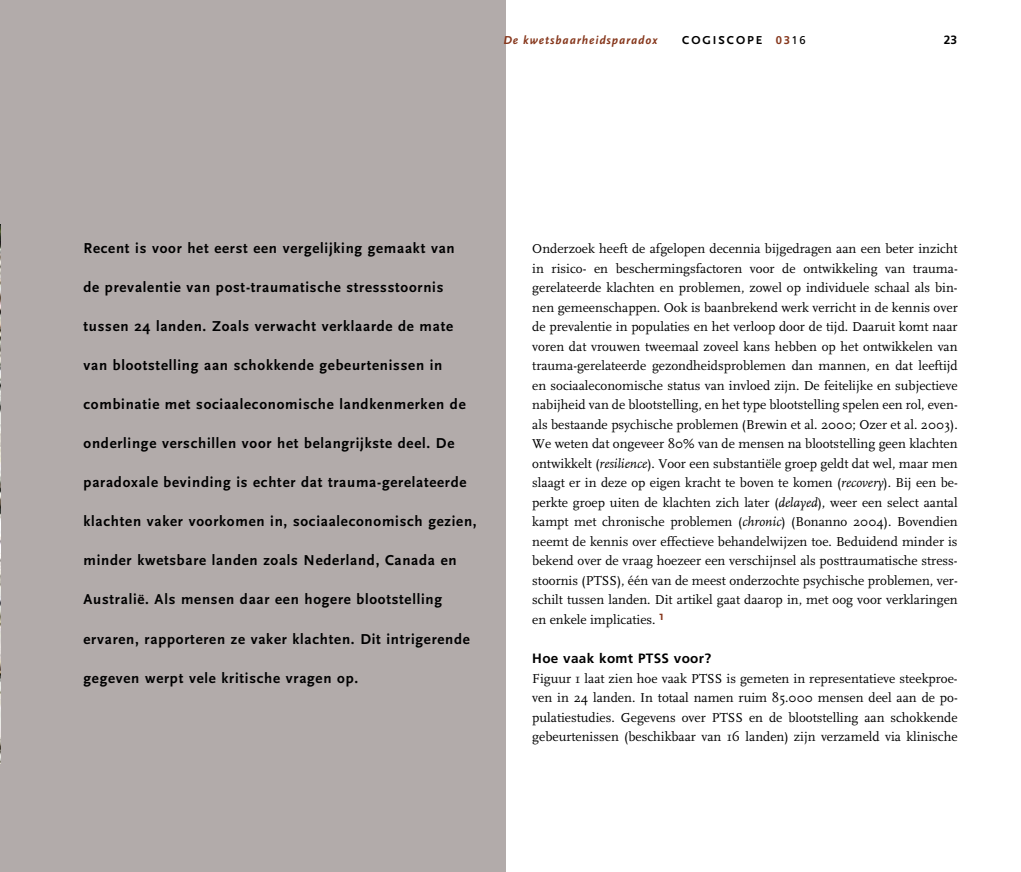
<style>
.page{position:relative;width:1021px;height:872px;background:#fff}
.page>*{position:absolute;margin:0;border:0;box-sizing:border-box;transform-origin:0 0}
.t1{font:700 15px "Scala Sans Pro";letter-spacing:.05em;color:#000}
.t2{font:13.5px/19.5px "FF Scala";color:#000}
.t3{font:700 13.5px "Frutiger LT Std";letter-spacing:.025em;color:#000}
.t4{font:italic 700 12px "Scala Sans Pro";letter-spacing:.075em;color:#86371c}
.t5{font:700 12px "Scala Sans Pro";letter-spacing:.16em;color:#000}
.t6{font:700 12px "Frutiger LT Std";color:#000}
.s1{font-family:"Frutiger LT Std";font-size:11.25px;color:#86371c}
.s2{font-family:"Frutiger LT Std";font-weight:400;font-size:11.25px}
.s3{font-style:italic}
</style>
<div class="page">
<div style="left:0;top:0;width:505px;height:872px;background:#b2abaa"></div>
<img style="left:0;top:225px;width:1px;height:538px">
<p class="t4" style="left:503px;top:32px;width:155px">De kwetsbaarheidsparadox</p>
<p class="t5" style="left:682px;top:33px;width:125px">cogiscope <span class="s1">03</span><span class="s2">16</span></p>
<p class="t6" style="left:943px;top:32px;width:15px">23</p>
<p class="t1" style="left:83px;top:240px;width:373px">Recent is voor het eerst een vergelijking gemaakt van</p>
<p class="t1" style="left:83px;top:279px;width:361px">de prevalentie van post-traumatische stressstoornis</p>
<p class="t1" style="left:83px;top:318px;width:371px">tussen 24 landen. Zoals verwacht verklaarde de mate</p>
<p class="t1" style="left:83px;top:357px;width:360px">van blootstelling aan schokkende gebeurtenissen in</p>
<p class="t1" style="left:83px;top:396px;width:383px">combinatie met sociaaleconomische landkenmerken de</p>
<p class="t1" style="left:83px;top:435px;width:372px">onderlinge verschillen voor het belangrijkste deel. De</p>
<p class="t1" style="left:83px;top:474px;width:384px">paradoxale bevinding is echter dat trauma-gerelateerde</p>
<p class="t1" style="left:83px;top:513px;width:394px">klachten vaker voorkomen in, sociaaleconomisch gezien,</p>
<p class="t1" style="left:83px;top:552px;width:374px">minder kwetsbare landen zoals N ederland, Canada en</p>
<p class="t1" style="left:83px;top:591px;width:360px">Australië. Als mensen daar een hogere blootstelling</p>
<p class="t1" style="left:83px;top:630px;width:388px">ervaren, rapporteren ze vaker klachten. Dit intrigerende</p>
<p class="t1" style="left:83px;top:669px;width:276px">gegeven werpt vele kritische vragen op.</p>
<p class="t2" style="left:532px;top:239px;width:427px">Onderzoek heeft de afgelopen decennia bijgedragen aan een beter inzicht in risico- en beschermingsfactoren voor de ontwikkeling van trauma-- gerelateerde klachten en problemen, zowel op individuele schaal als bin&shy;nen gemeenschappen. Ook is baanbrekend werk verricht in de kennis over de prevalentie in populaties en het verloop door de tijd. Daaruit komt naar voren dat vrouwen tweemaal zoveel kans hebben op het ontwikkelen van trauma-gerelateerde gezondheidsproblemen dan mannen, en dat leeftijd en sociaaleconomische status van invloed zijn. De feitelijke en subjectieve nabijheid van de blootstelling, en het type blootstelling spelen een rol, even&shy;als bestaande psychische problemen (Brewin et al. 2000; Ozer et al. 2003).<br>We weten dat ongeveer 80% van de mensen na blootstelling geen klachten ontwikkelt (<span class="s3">resilience</span>). Voor een substantiële groep geldt dat wel, maar men slaagt er in deze op eigen kracht te boven te komen (<span class="s3">recovery</span>). Bij een be&shy;perkte groep uiten de klachten zich later (<span class="s3">delayed</span>), weer een select aantal kampt met chronische problemen (<span class="s3">chronic</span>) (Bonanno 2004). Bovendien neemt de kennis over effectieve behandelwijzen toe. Beduidend minder is bekend over de vraag hoezeer een verschijnsel als posttraumatische stress&shy;stoornis (PTSS), één van de meest onderzochte psychische problemen, ver&shy;schilt tussen landen. Dit artikel gaat daarop in, met oog voor verklaringen en enkele implicaties. <sup>1</sup></p>
<p class="t3" style="left:532px;top:650px;width:180px">Hoe vaak komt PTSS voor?</p>
<p class="t2" style="left:532px;top:668px;width:427px;text-align:justify">Figuur 1 laat zien hoe vaak PTSS is gemeten in representatieve steekproe&shy;ven in 24 landen. In totaal namen ruim 85.000 mensen deel aan de po&shy;pulatiestudies. Gegevens over PTSS en de blootstelling aan schokkende gebeurtenissen (beschikbaar van 16 landen) zijn verzameld via klinische</p>
</div>
